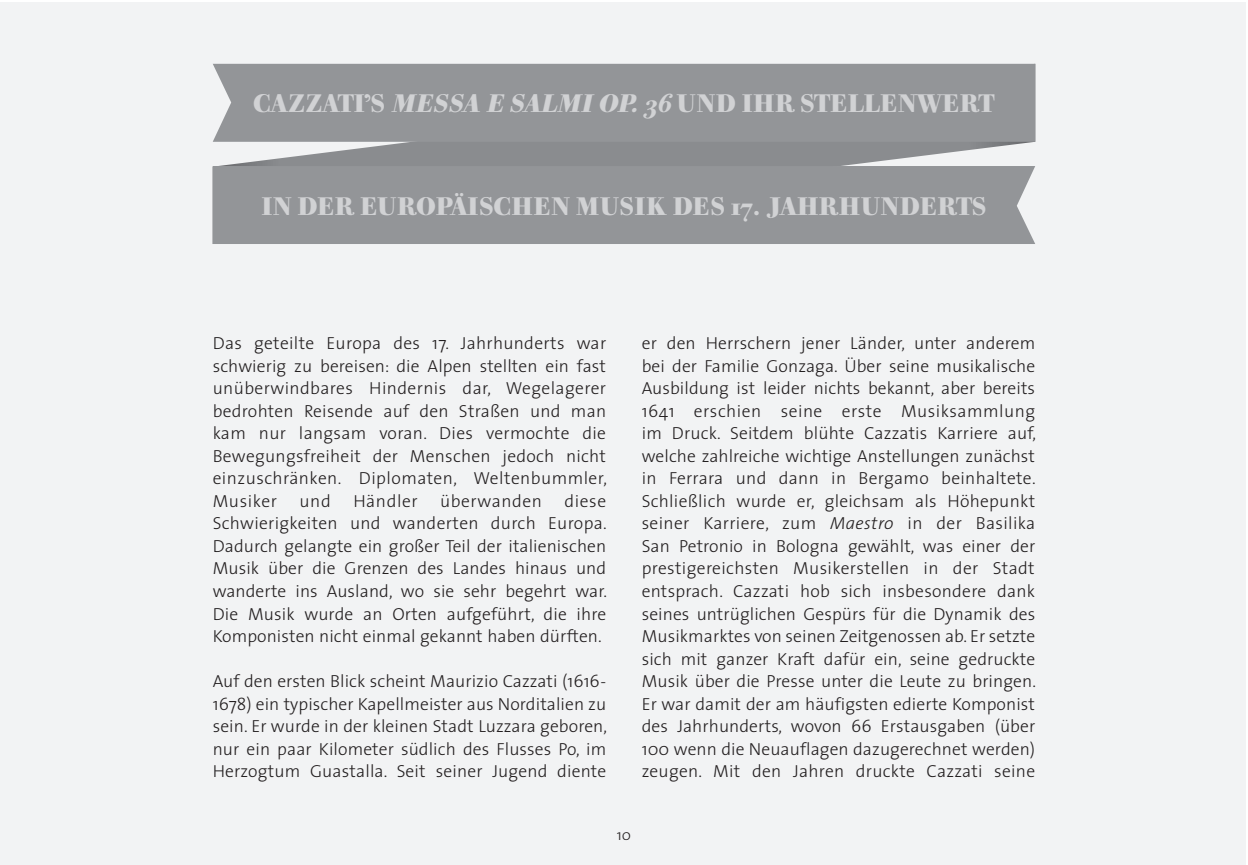
<style>
.page{position:relative;width:1248px;height:865px;background:#fff}
.page>*{position:absolute;margin:0;border:0;box-sizing:border-box;transform-origin:0 0}
.t1{font:25px "Bodoni Old Face BE Bold Os F";color:#d1d2d4}
.t2{font:25px "Bodoni Old Face BE Bold Os F";letter-spacing:.045em;color:#d1d2d4}
.t3{font:300 17.5px/22.5px "The Sans";letter-spacing:.01em;color:#231f20;text-align:justify}
.t4{font:300 17.5px "The Sans";letter-spacing:.035em;color:#231f20}
.t5{font:300 15px "The Sans";color:#231f20}
.s1{font-style:italic}
</style>
<div class="page">
<div style="left:0;top:2px;width:1245px;height:863px;background:#f2f3f4"></div>
<svg style="left:219px;top:142px;width:814px;height:24px"></svg>
<div style="left:213px;top:64px;width:822px;height:78px;background:#939598"></div>
<div style="left:213px;top:166px;width:822px;height:78px;background:#939598"></div>
<h1 class="t1" style="left:253px;top:89px;width:743px">CAZZATI’S <span class="s1">MESSA E SALMIOP.36</span> UND IHR STELLENWERT</h1>
<h1 class="t2" style="left:262px;top:191px;width:726px">IN DER EUROPÄISCHEN MUSIK DES 17. JAHRHUNDERTS</h1>
<p class="t3" style="left:213px;top:331px;width:396px">Das geteilte Europa des 17. Jahrhunderts war schwierig zu bereisen: die Alpen stellten ein fast unüberwindbares Hindernis dar, Wegelagerer bedrohten Reisende auf den Straßen und man kam nur langsam voran. Dies vermochte die Bewegungsfreiheit der Menschen jedoch nicht einzuschränken. Diplomaten, Weltenbummler, Musiker</p>
<p class="t3" style="left:213px;top:489px;width:396px;text-indent:352px">diese Schwierigkeiten und wanderten durch Europa.<br>Dadurch gelangte ein großer Teil der italienischen Musik über die Grenzen des Landes hinaus und wanderte ins Ausland, wo sie sehr begehrt war.<br>Die Musik wurde an Orten aufgeführt, die ihre Komponisten nicht einmal gekannt haben dürften.</p>
<p class="t3" style="left:213px;top:669px;width:396px">Auf den ersten Blick scheint Maurizio Cazzati (1616- 1678) ein typischer Kapellmeister aus Norditalien zu sein. Er wurde in der kleinen Stadt Luzzara geboren, nur ein paar Kilometer südlich des Flusses Po, im Herzogtum Guastalla. Seit seiner Jugend diente</p>
<p class="t3" style="left:299px;top:489px;width:33px">und</p>
<p class="t4" style="left:353px;top:486px;width:66px">Händler</p>
<p class="t4" style="left:440px;top:486px;width:103px">überwanden</p>
<p class="t3" style="left:641px;top:331px;width:396px">er den Herrschern jener Länder, unter anderem bei der Familie Gonzaga. Über seine musikalische Ausbildung ist leider nichts bekannt, aber bereits 1641 erschien seine erste Musiksammlung im Druck. Seitdem blühte Cazzatis Karriere auf, welche zahlreiche wichtige Anstellungen zunächst in Ferrara und dann in Bergamo beinhaltete.<br>Schließlich wurde er, gleichsam als Höhepunkt seiner Karriere, zum <span class="s1">Maestro</span> in der Basilika San Petronio in Bologna gewählt, was einer der prestigereichsten Musikerstellen in der Stadt entsprach. Cazzati hob sich insbesondere dank seines untrüglichen Gespürs für die Dynamik des Musikmarktes von seinen Zeitgenossen ab. Er setzte sich mit ganzer Kraft dafür ein, seine gedruckte Musik über die Presse unter die Leute zu bringen.<br>Er war damit der am häufigsten edierte Komponist des Jahrhunderts, wovon 66 Erstausgaben (über 100 wenn die Neuauflagen dazugerechnet werden) zeugen. Mit den Jahren druckte Cazzati seine</p>
<p class="t5" style="left:616px;top:822px;width:16px">10</p>
</div>
